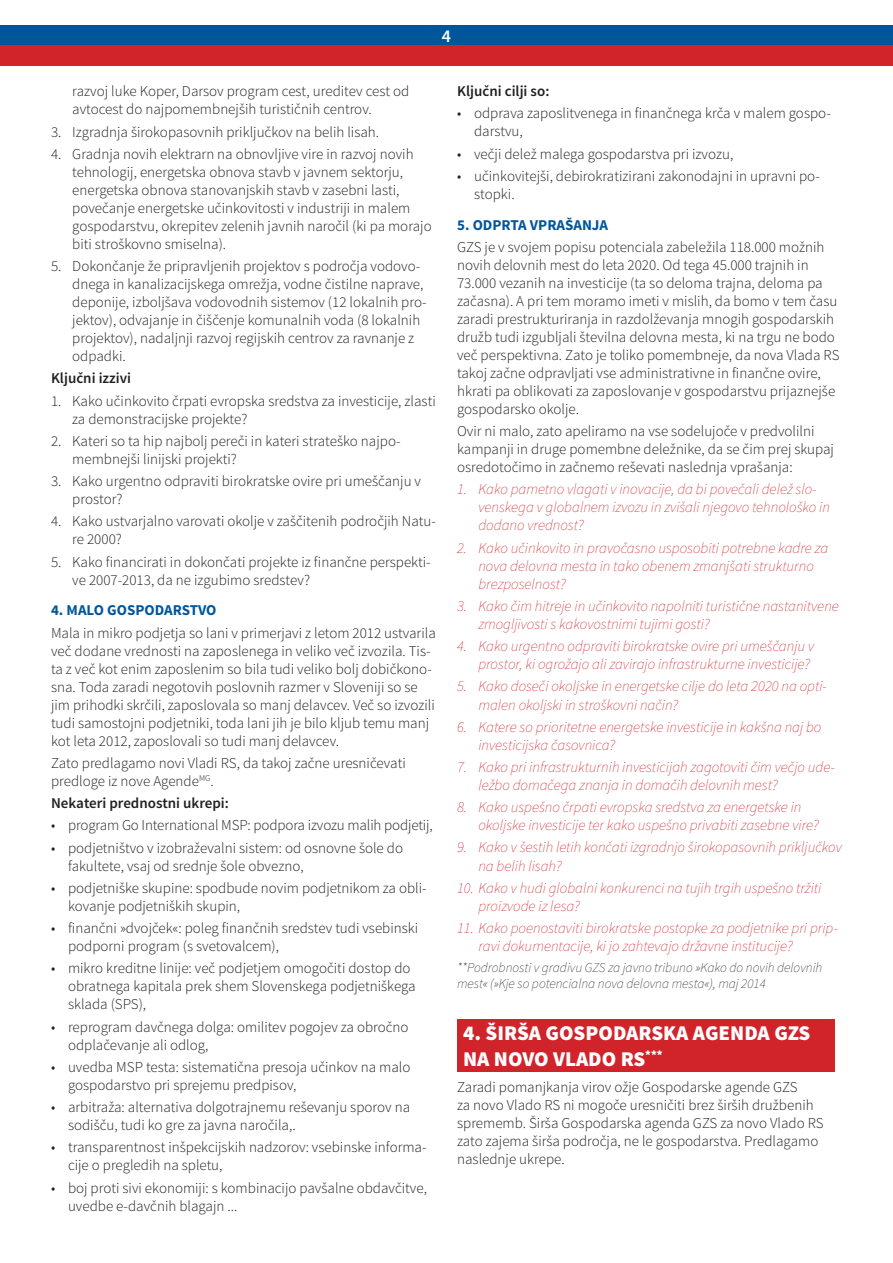
<style>
.page{position:relative;width:893px;height:1263px;background:#fff}
.page>*{position:absolute;margin:0;border:0;box-sizing:border-box;transform-origin:0 0}
.t1{font:900 21px/25.2px "Source Sans Pro";color:#fff}
.t2{font:600 18px "Source Sans Pro";color:#fff}
.t3{font:300 15px/18px "Source Sans Pro";color:#231f20}
.t4{font:italic 200 15px/18px "Source Sans Pro";color:#d1232a}
.t5{font:600 15px "Source Sans Pro";color:#231f20}
.t6{font:700 15px "Source Sans Pro";color:#01569b}
.t7{font:italic 200 13.5px/16.2px "Source Sans Pro";color:#231f20}
</style>
<div class="page">
<div style="left:0;top:26px;width:893px;height:20px;background:#01569b"></div>
<div style="left:0;top:46px;width:893px;height:20px;background:#d1232a"></div>
<div style="left:457px;top:1018px;width:378px;height:53px;background:#d1232a"></div>
<p class="t2" style="left:442px;top:25px;width:11px">4</p>
<p class="t3" style="left:72px;top:82px;width:339px">razvoj luke Koper, Darsov program cest, ureditev cest od avtocest do najpomembnejših turističnih centrov.</p>
<p class="t3" style="left:51px;top:123px;width:330px">3. Izgradnja širokopasovnih priključkov na belih lisah.</p>
<p class="t3" style="left:72px;top:145px;width:361px;text-indent:-21px">4. Gradnja novih elektrarn na obnovljive vire in razvoj novih tehnologij, energetska obnova stavb v javnem sektorju, energetska obnova stanovanjskih stavb v zasebni lasti, povečanje energetske učinkovitosti v industriji in malem gospodarstvu, okrepitev zelenih javnih naročil (ki pa morajo biti stroškovno smiselna).</p>
<p class="t3" style="left:72px;top:257px;width:356px;text-indent:-21px">5. Dokončanje že pripravljenih projektov s področja vodovo&shy;dnega in kanalizacijskega omrežja, vodne čistilne naprave, deponije, izboljšava vodovodnih sistemov (12 lokalnih pro&shy;jektov), odvajanje in čiščenje komunalnih voda (8 lokalnih projektov), nadaljnji razvoj regijskih centrov za ravnanje z odpadki.</p>
<p class="t5" style="left:51px;top:369px;width:82px">Ključni izzivi</p>
<p class="t3" style="left:72px;top:392px;width:365px;text-indent:-21px">1. Kako učinkovito črpati evropska sredstva za investicije, zlasti za demonstracijske projekte?</p>
<p class="t3" style="left:72px;top:432px;width:330px;text-indent:-21px">2. Kateri so ta hip najbolj pereči in kateri strateško najpo&shy;membnejši linijski projekti?</p>
<p class="t3" style="left:72px;top:472px;width:350px;text-indent:-21px">3. Kako urgentno odpraviti birokratske ovire pri umeščanju v prostor?</p>
<p class="t3" style="left:72px;top:512px;width:365px;text-indent:-21px">4. Kako ustvarjalno varovati okolje v zaščitenih področjih Natu&shy;re 2000?</p>
<p class="t3" style="left:72px;top:553px;width:360px;text-indent:-21px">5. Kako financirati in dokončati projekte iz finančne perspekti&shy;ve 2007-2013, da ne izgubimo sredstev?</p>
<p class="t6" style="left:51px;top:601px;width:167px">4. MALO GOSPODARSTVO</p>
<p class="t3" style="left:51px;top:624px;width:386px">Mala in mikro podjetja so lani v primerjavi z letom 2012 ustvarila več dodane vrednosti na zaposlenega in veliko več izvozila. Tis&shy;ta z več kot enim zaposlenim so bila tudi veliko bolj dobičkono&shy;sna. Toda zaradi negotovih poslovnih razmer v Sloveniji so se jim prihodki skrčili, zaposlovala so manj delavcev. Več so izvozili tudi samostojni podjetniki, toda lani jih je bilo kljub temu manj kot leta 2012, zaposlovali so tudi manj delavcev.</p>
<p class="t3" style="left:51px;top:754px;width:356px">Zato predlagamo novi Vladi RS, da takoj začne uresničevati predloge iz nove Agende<sup>MG</sup>.</p>
<p class="t5" style="left:51px;top:794px;width:180px">Nekateri prednostni ukrepi:</p>
<p class="t3" style="left:51px;top:816px;width:383px">• program Go International MSP: podpora izvozu malih podjetij,</p>
<p class="t3" style="left:68px;top:839px;width:337px;text-indent:-17px">• podjetništvo v izobraževalni sistem: od osnovne šole do fakultete, vsaj od srednje šole obvezno,</p>
<p class="t3" style="left:68px;top:879px;width:360px;text-indent:-17px">• podjetniške skupine: spodbude novim podjetnikom za obli&shy;kovanje podjetniških skupin,</p>
<p class="t3" style="left:68px;top:919px;width:352px;text-indent:-17px">• finančni »dvojček«: poleg finančnih sredstev tudi vsebinski podporni program (s svetovalcem),</p>
<p class="t3" style="left:68px;top:959px;width:349px;text-indent:-17px">• mikro kreditne linije: več podjetjem omogočiti dostop do obratnega kapitala prek shem Slovenskega podjetniškega sklada (SPS),</p>
<p class="t3" style="left:68px;top:1018px;width:342px;text-indent:-17px">• reprogram davčnega dolga: omilitev pogojev za obročno odplačevanje ali odlog,</p>
<p class="t3" style="left:68px;top:1058px;width:344px;text-indent:-17px">• uvedba MSP testa: sistematična presoja učinkov na malo gospodarstvo pri sprejemu predpisov,</p>
<p class="t3" style="left:68px;top:1098px;width:344px;text-indent:-17px">• arbitraža: alternativa dolgotrajnemu reševanju sporov na sodišču, tudi ko gre za javna naročila,.</p>
<p class="t3" style="left:68px;top:1138px;width:360px;text-indent:-17px">• transparentnost inšpekcijskih nadzorov: vsebinske informa&shy;cije o pregledih na spletu,</p>
<p class="t3" style="left:68px;top:1179px;width:360px;text-indent:-17px">• boj proti sivi ekonomiji: s kombinacijo pavšalne obdavčitve, uvedbe e-davčnih blagajn ...</p>
<p class="t5" style="left:457px;top:82px;width:94px">Ključni cilji so:</p>
<p class="t3" style="left:474px;top:105px;width:358px;text-indent:-17px">• odprava zaposlitvenega in finančnega krča v malem gospo&shy;darstvu,</p>
<p class="t3" style="left:457px;top:145px;width:278px">• večji delež malega gospodarstva pri izvozu,</p>
<p class="t3" style="left:474px;top:167px;width:347px;text-indent:-17px">• učinkovitejši, debirokratizirani zakonodajni in upravni po&shy;stopki.</p>
<p class="t6" style="left:457px;top:215px;width:153px">5. ODPRTA VPRAŠANJA</p>
<p class="t3" style="left:457px;top:238px;width:384px">GZS je v svojem popisu potenciala zabeležila 118.000 možnih novih delovnih mest do leta 2020. Od tega 45.000 trajnih in 73.000 vezanih na investicije (ta so deloma trajna, deloma pa začasna). A pri tem moramo imeti v mislih, da bomo v tem času zaradi prestrukturiranja in razdolževanja mnogih gospodarskih družb tudi izgubljali številna delovna mesta, ki na trgu ne bodo več perspektivna. Zato je toliko pomembneje, da nova Vlada RS takoj začne odpravljati vse administrativne in finančne ovire, hkrati pa oblikovati za zaposlovanje v gospodarstvu prijaznejše gospodarsko okolje.</p>
<p class="t3" style="left:457px;top:422px;width:378px">Ovir ni malo, zato apeliramo na vse sodelujoče v predvolilni kampanji in druge pomembne deležnike, da se čim prej skupaj osredotočimo in začnemo reševati naslednja vprašanja:</p>
<p class="t4" style="left:478px;top:480px;width:353px;text-indent:-21px">1. Kako pametno vlagati v inovacije, da bi povečali delež slo&shy;venskega v globalnem izvozu in zvišali njegovo tehnološko in dodano vrednost?</p>
<p class="t4" style="left:478px;top:539px;width:351px;text-indent:-21px">2. Kako učinkovito in pravočasno usposobiti potrebne kadre za nova delovna mesta in tako obenem zmanjšati strukturno brezposelnost?</p>
<p class="t4" style="left:478px;top:597px;width:362px;text-indent:-21px">3. Kako čim hitreje in učinkovito napolniti turistične nastanitvene zmogljivosti s kakovostnimi tujimi gosti?</p>
<p class="t4" style="left:457px;top:637px;width:359px;text-align:right">4. Kako urgentno odpraviti birokratske ovire pri umeščanju v prostor, ki ogrožajo ali zavirajo infrastrukturne investicije?</p>
<p class="t4" style="left:478px;top:677px;width:350px;text-indent:-21px">5. Kako doseči okoljske in energetske cilje do leta 2020 na opti&shy;malen okoljski in stroškovni način?</p>
<p class="t4" style="left:478px;top:718px;width:345px;text-indent:-21px">6. Katere so prioritetne energetske investicije in kakšna naj bo investicijska časovnica?</p>
<p class="t4" style="left:478px;top:758px;width:358px;text-indent:-21px">7. Kako pri infrastrukturnih investicijah zagotoviti čim večjo ude&shy;ležbo domačega znanja in domačih delovnih mest?</p>
<p class="t4" style="left:478px;top:798px;width:342px;text-indent:-21px">8. Kako uspešno črpati evropska sredstva za energetske in okoljske investicije ter kako uspešno privabiti zasebne vire?</p>
<p class="t4" style="left:478px;top:838px;width:365px;text-indent:-21px">9. Kako v šestih letih končati izgradnjo širokopasovnih priključkov na belih lisah?</p>
<p class="t4" style="left:478px;top:879px;width:345px;text-indent:-21px">10. Kako v hudi globalni konkurenci na tujih trgih uspešno tržiti proizvode iz lesa?</p>
<p class="t4" style="left:478px;top:919px;width:361px;text-indent:-21px">11. Kako poenostaviti birokratske postopke za podjetnike pri prip&shy;ravi dokumentacije, ki jo zahtevajo državne institucije?</p>
<p class="t7" style="left:457px;top:959px;width:367px">**Podrobnosti v gradivu GZS za javno tribuno »Kako do novih delovnih mest« (»Kje so potencialna nova delovna mesta«), maj 2014</p>
<h1 class="t1" style="left:463px;top:1022px;width:349px">4. ŠIRŠA GOSPODARSKA AGENDA GZS<br>NA NOVO VLADO RS<sup>***</sup></h1>
<p class="t3" style="left:457px;top:1078px;width:368px">Zaradi pomanjkanja virov ožje Gospodarske agende GZS<br>za novo Vlado RS ni mogoče uresničiti brez širših družbenih sprememb. Širša Gospodarska agenda GZS za novo Vlado RS zato zajema širša področja, ne le gospodarstva. Predlagamo naslednje ukrepe.</p>
</div>
